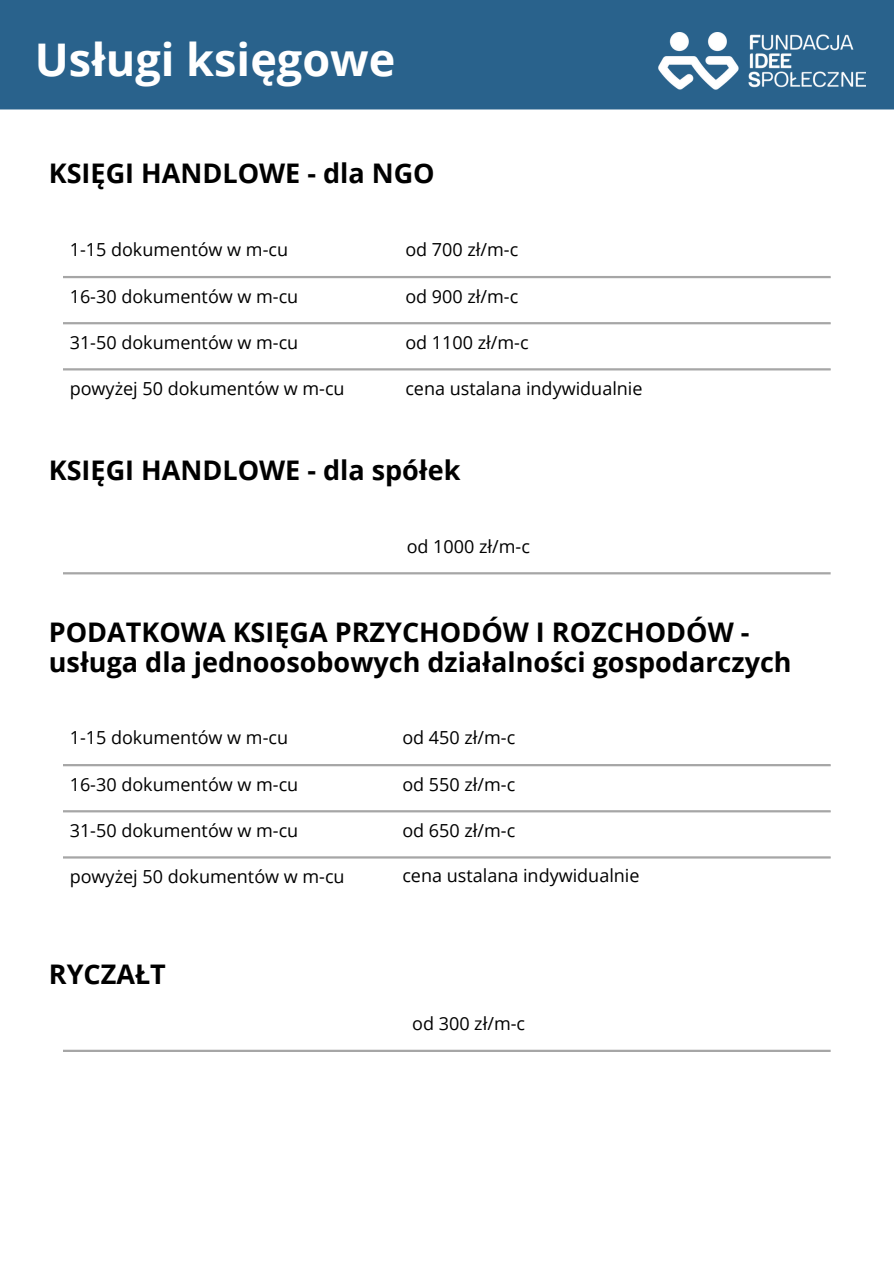
<style>
.page{position:relative;width:894px;height:1264px;background:#fff}
.page>*{position:absolute;margin:0;border:0;box-sizing:border-box;transform-origin:0 0}
.t1{font:700 45px "Open Sans";color:#fff}
.t2{font:700 27px/30.3px "Open Sans";color:#000}
.t3{font:18px "Open Sans";color:#000}
</style>
<div class="page">
<div style="left:0;top:0;width:893px;height:110px;background:#29628c"></div>
<img style="left:658px;top:32px;width:207px;height:58px">
<hr style="left:63px;top:276px;width:767px;height:2px;background:#a6a6a6">
<hr style="left:63px;top:322px;width:767px;height:2px;background:#a6a6a6">
<hr style="left:63px;top:368px;width:767px;height:2px;background:#a6a6a6">
<hr style="left:63px;top:764px;width:767px;height:2px;background:#a6a6a6">
<hr style="left:63px;top:810px;width:767px;height:2px;background:#a6a6a6">
<hr style="left:63px;top:856px;width:767px;height:2px;background:#a6a6a6">
<hr style="left:63px;top:1049px;width:767px;height:2px;background:#a6a6a6">
<hr style="left:63px;top:572px;width:767px;height:2px;background:#a6a6a6">
<p class="t1" style="left:35px;top:28px;width:362px">Usługi księgowe</p>
<h1 class="t2" style="left:49px;top:157px;width:387px">KSIĘGI HANDLOWE - dla NGO</h1>
<p class="t3" style="left:70px;top:237px;width:220px">1-15 dokumentów w m-cu</p>
<p class="t3" style="left:405px;top:237px;width:114px">od 700 zł/m-c</p>
<p class="t3" style="left:70px;top:283px;width:230px">16-30 dokumentów w m-cu</p>
<p class="t3" style="left:405px;top:283px;width:114px">od 900 zł/m-c</p>
<p class="t3" style="left:70px;top:329px;width:230px">31-50 dokumentów w m-cu</p>
<p class="t3" style="left:405px;top:329px;width:125px">od 1100 zł/m-c</p>
<p class="t3" style="left:70px;top:375px;width:276px">powyżej 50 dokumentów w m-cu</p>
<p class="t3" style="left:405px;top:375px;width:239px">cena ustalana indywidualnie</p>
<p class="t2" style="left:49px;top:454px;width:413px">KSIĘGI HANDLOWE - dla spółek</p>
<h2 class="t3" style="left:406px;top:533px;width:125px">od 1000 zł/m-c</h2>
<p class="t2" style="left:49px;top:616px;width:744px">PODATKOWA KSIĘGA PRZYCHODÓW I ROZCHODÓW - usługa dla jednoosobowych działalności gospodarczych</p>
<p class="t3" style="left:70px;top:725px;width:220px">1-15 dokumentów w m-cu</p>
<p class="t3" style="left:402px;top:725px;width:114px">od 450 zł/m-c</p>
<p class="t3" style="left:70px;top:771px;width:230px">16-30 dokumentów w m-cu</p>
<p class="t3" style="left:402px;top:771px;width:114px">od 550 zł/m-c</p>
<p class="t3" style="left:70px;top:817px;width:230px">31-50 dokumentów w m-cu</p>
<p class="t3" style="left:402px;top:817px;width:114px">od 650 zł/m-c</p>
<p class="t3" style="left:70px;top:863px;width:276px">powyżej 50 dokumentów w m-cu</p>
<p class="t3" style="left:402px;top:862px;width:239px">cena ustalana indywidualnie</p>
<p class="t2" style="left:49px;top:958px;width:118px">RYCZAŁT</p>
<p class="t3" style="left:412px;top:1010px;width:114px">od 300 zł/m-c</p>
</div>
